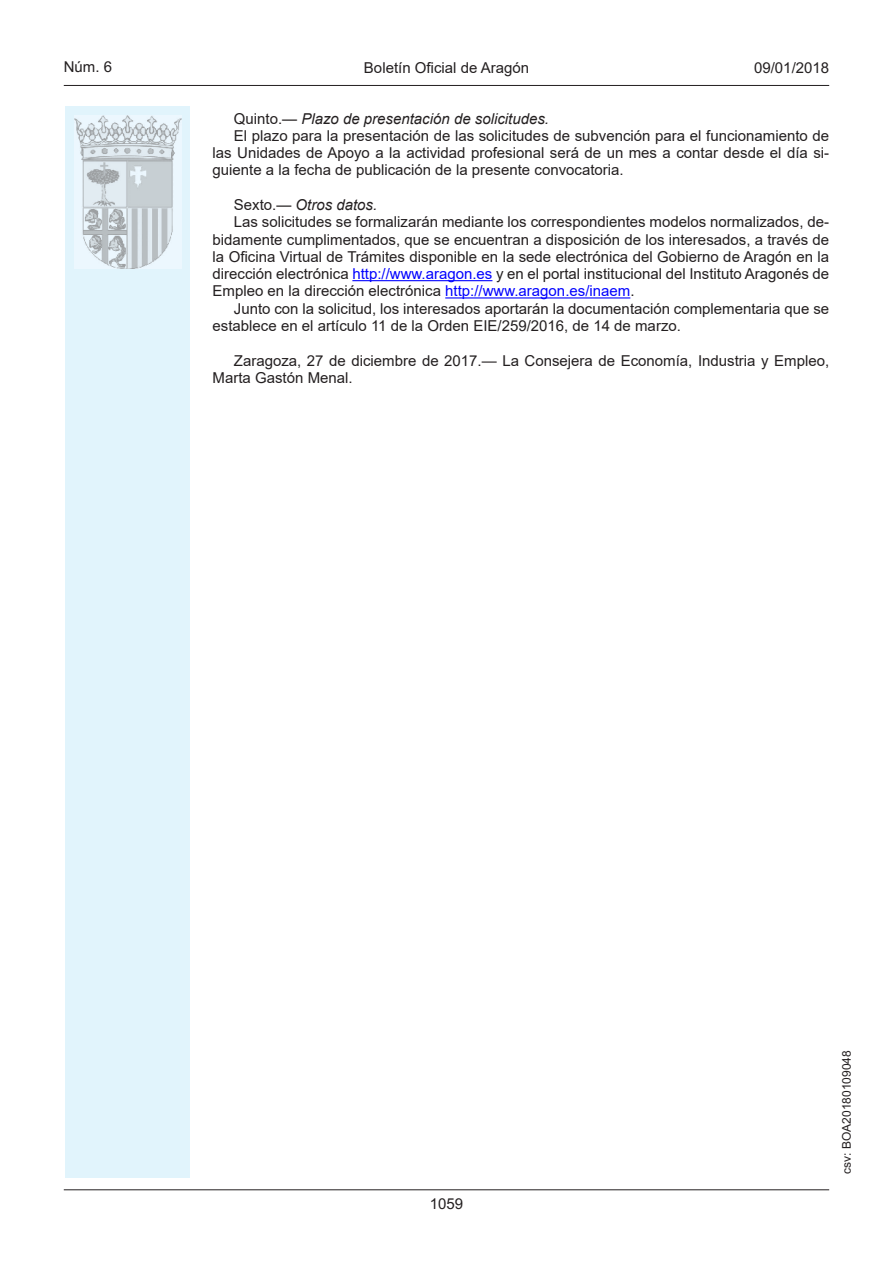
<style>
.page{position:relative;width:893px;height:1263px;background:#fff}
.page>*{position:absolute;margin:0;border:0;box-sizing:border-box;transform-origin:0 0}
.inicio_de_parrafo{font:15px/17.2px "Arial";color:#231f20;text-align:justify}
.inicio_de_parrafo-2{font:italic 15px "Arial";color:#231f20}
.estilo_head-c{font:15px "Arial";color:#231f20}
.estilo_head-d{font:15px "Arial MT2";color:#231f20}
.estilo_head-i{font:15px "Arial MT2";color:#231f20}
.numero_pagina{font:15px "Arial MT2";color:#231f20}
.estilo_head-i-2{font:12px "Arial MT2";color:#231f20}
.s1{font-style:normal}
.s2{color:#00f}
.s3{font-family:"Arial MT2"}
</style>
<div class="page">
<div style="left:65px;top:106px;width:125px;height:1072px;background:#e1f4fc"></div>
<img style="left:75px;top:115px;width:106px;height:153px">
<hr style="left:64px;top:85px;width:765px;height:1px;background:#231f20">
<hr style="left:64px;top:1189px;width:765px;height:1px;background:#231f20">
<hr style="left:352px;top:280px;width:140px;height:1px;background:#00f">
<hr style="left:445px;top:297px;width:185px;height:1px;background:#00f">
<p class="estilo_head-i" style="left:64px;top:57px;width:50px">Núm. 6</p>
<p class="estilo_head-c" style="left:364px;top:57px;width:167px">Boletín Oficial de Aragón</p>
<p class="estilo_head-d" style="left:754px;top:57px;width:77px">09/01/2018</p>
<p class="inicio_de_parrafo-2" style="left:234px;top:109px;width:317px"><span class="s1">Quinto.</span>— Plazo de presentación de solicitudes.</p>
<p class="inicio_de_parrafo" style="left:213px;top:127px;width:618px;text-indent:21px">El plazo para la presentación de las solicitudes de subvención para el funcionamiento de las Unidades de Apoyo a la actividad profesional será de un mes a contar desde el día si&shy;guiente a la fecha de publicación de la presente convocatoria.</p>
<p class="inicio_de_parrafo-2" style="left:234px;top:195px;width:145px"><span class="s1">Sexto.</span>— Otros datos.</p>
<p class="inicio_de_parrafo" style="left:213px;top:213px;width:618px;text-indent:21px">Las solicitudes se formalizarán mediante los correspondientes modelos normalizados, de&shy;bidamente cumplimentados, que se encuentran a disposición de los interesados, a través de la Oficina Virtual de Trámites disponible en la sede electrónica del Gobierno de Aragón en la dirección electrónica <span class="s2">http://www.aragon.es</span> y en el portal institucional del Instituto Aragonés de Empleo en la dirección electrónica <span class="s2">http://www.aragon.es/inaem</span><span class="s3">.</span></p>
<p class="inicio_de_parrafo" style="left:213px;top:300px;width:618px;text-indent:21px">Junto con la solicitud, los interesados aportarán la documentación complementaria que se establece en el artículo 11 de la Orden EIE/259/2016, de 14 de marzo.</p>
<p class="inicio_de_parrafo" style="left:213px;top:351px;width:618px;text-indent:21px">Zaragoza, 27 de diciembre de 2017.— La Consejera de Economía, Industria y Empleo,<br>Marta Gastón Menal.</p>
<p class="numero_pagina" style="left:430px;top:1193px;width:35px">1059</p>
<p class="estilo_head-i-2" style="left:838px;top:1174px;width:125px;rotate:-90deg">csv: BOA20180109048</p>
</div>
